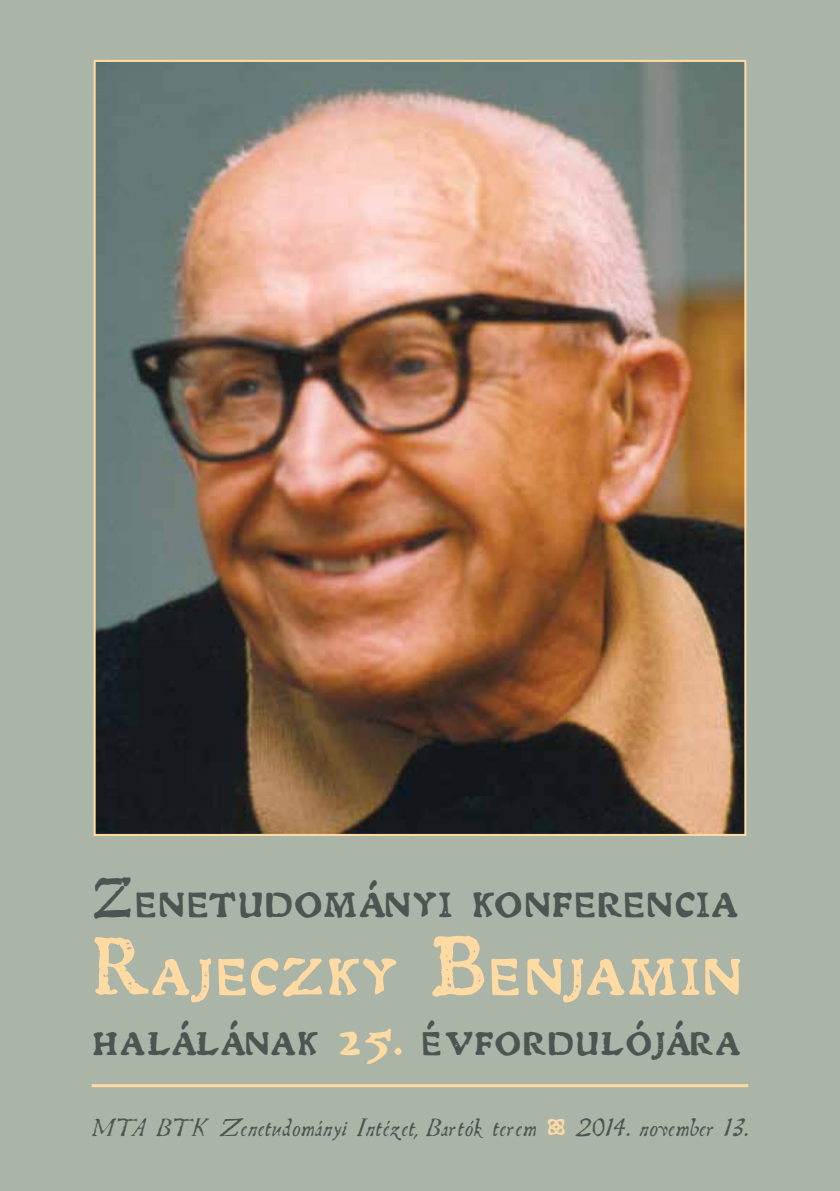
<style>
.page{position:relative;width:840px;height:1191px;background:#fff}
.page>*{position:absolute;margin:0;border:0;box-sizing:border-box;transform-origin:0 0}
.t1{font:72px "Telegdi Pro Bold Small Caps";letter-spacing:.03em;color:#ffdaa2}
.t2{font:49px "Telegdi Pro Bold Small Caps";letter-spacing:.03em;color:#4e5452}
.t3{font:46px "Telegdi Pro Bold Small Caps";letter-spacing:.02em;color:#4e5452}
.t4{font:italic 22px "Telegdi Pro";color:#4e5452}
.s1{color:#ffdaa2}
.s2{font-family:"Telegdi Pro Dings";font-style:normal;color:#ffdaa2}
</style>
<div class="page">
<div style="left:0;top:0;width:839px;height:1191px;background:#aab5a8"></div>
<img style="left:96px;top:63px;width:647px;height:770px">
<hr style="left:92px;top:1084px;width:655px;height:3px;background:#ffdaa2">
<h2 class="t2" style="left:93px;top:862px;width:647px">Zenetudományi konferencia</h2>
<h1 class="t1" style="left:93px;top:915px;width:650px">Rajeczky Benjamin</h1>
<h3 class="t3" style="left:93px;top:1004px;width:649px">halálának <span class="s1">25.</span> évfordulójára</h3>
<p class="t4" style="left:92px;top:1112px;width:657px">MTA BTK Zenetudományi Intézet, Bartók terem <span class="s2">„</span> 2014. november 13.</p>
</div>
